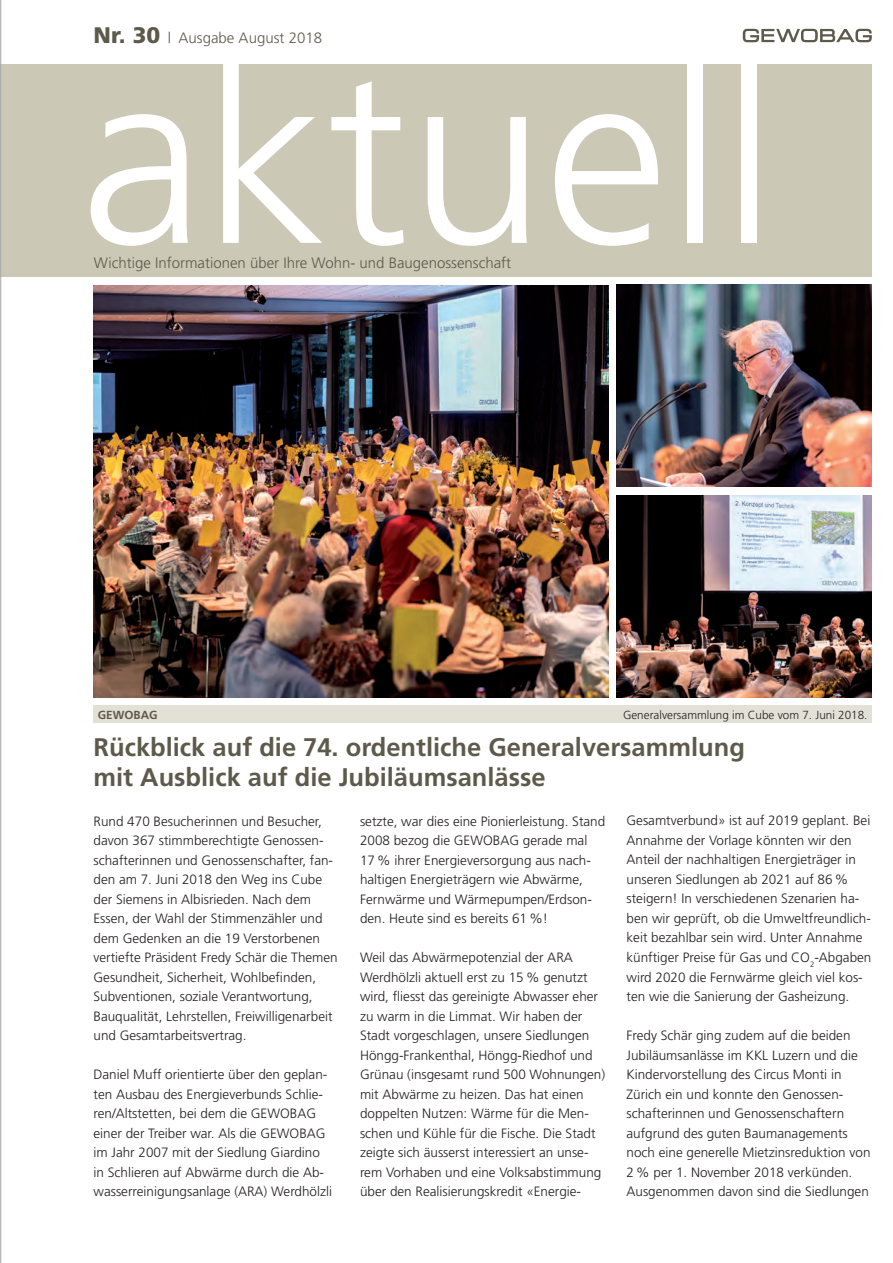
<style>
.page{position:relative;width:893px;height:1263px;background:#fff}
.page>*{position:absolute;margin:0;border:0;box-sizing:border-box;transform-origin:0 0}
.t1{font:300 246.6px "Frutiger";color:#fff}
.t2{font:700 25.5px/30.6px "Frutiger";color:#5e5a4b}
.t3{font:300 15px "Frutiger";color:#5e5a4b}
.t4{font:300 13.5px/19.5px "Frutiger";color:#231f20}
.t5{font:300 11.7px "Frutiger";color:#231f20}
.t6{font:700 11.7px "Frutiger";color:#5e5a4b}
.s1{font-weight:900;font-size:22.5px}
</style>
<div class="page">
<svg style="left:743px;top:29px;width:129px;height:13px"></svg>
<div style="left:0;top:64px;width:872px;height:212px;background:#ccc8b6"></div>
<div style="left:94px;top:706px;width:778px;height:17px;background:#e3e1d6"></div>
<img style="left:94px;top:285px;width:514px;height:412px">
<img style="left:617px;top:285px;width:255px;height:202px">
<img style="left:617px;top:495px;width:255px;height:202px">
<hr style="left:0;top:0;width:1px;height:1263px;background:#a8a9ad">
<p class="t3" style="left:94px;top:29px;width:230px"><span class="s1">Nr. 30</span> | Ausgabe August 2018</p>
<h1 class="t1" style="left:81px;top:18px;width:697px">aktuell</h1>
<p class="t3" style="left:94px;top:254px;width:419px">Wichtige Informationen über Ihre Wohn- und Baugenossenschaft</p>
<p class="t6" style="left:98px;top:707px;width:61px">GEWOBAG</p>
<p class="t5" style="left:623px;top:708px;width:246px">Generalversammlung im Cube vom 7. Juni 2018.</p>
<h2 class="t2" style="left:94px;top:731px;width:653px">Rückblick auf die 74. ordentliche Generalversammlung mit Ausblick auf die Jubiläumsanlässe</h2>
<p class="t4" style="left:94px;top:811px;width:246px">Rund 470 Besucherinnen und Besucher, davon 367 stimmberechtigte Genossen&shy;schafterinnen und Genossenschafter, fan&shy;den am 7. Juni 2018 den Weg ins Cube der Siemens in Albisrieden. Nach dem Essen, der Wahl der Stimmenzähler und dem Gedenken an die 19 Verstorbenen vertiefte Präsident Fredy Schär die Themen Gesundheit, Sicherheit, Wohlbefinden, Subventionen, soziale Verantwortung, Bauqualität, Lehrstellen, Freiwilligenarbeit und Gesamtarbeitsvertrag.</p>
<p class="t4" style="left:94px;top:1065px;width:240px">Daniel Muff orientierte über den geplan&shy;ten Ausbau des Energieverbunds Schlie&shy;ren/Altstetten, bei dem die GEWOBAG einer der Treiber war. Als die GEWOBAG im Jahr 2007 mit der Siedlung Giardino in Schlieren auf Abwärme durch die Ab&shy;wasserreinigungsanlage (ARA) Werdhölzli</p>
<p class="t4" style="left:626px;top:811px;width:246px">Gesamtverbund» ist auf 2019 geplant. Bei Annahme der Vorlage könnten wir den Anteil der nachhaltigen Energieträger in unseren Siedlungen ab 2021 auf 86 % steigern! In verschiedenen Szenarien ha&shy;ben wir geprüft, ob die Umweltfreundlich&shy;keit bezahlbar sein wird. Unter Annahme künftiger Preise für Gas und CO<sub>2</sub>-Abgaben wird 2020 die Fernwärme gleich viel kos&shy;ten wie die Sanierung der Gasheizung.</p>
<p class="t4" style="left:626px;top:1026px;width:246px">Fredy Schär ging zudem auf die beiden Jubiläumsanlässe im KKL Luzern und die Kindervorstellung des Circus Monti in Zürich ein und konnte den Genossen&shy;schafterinnen und Genossenschaftern aufgrund des guten Baumanagements noch eine generelle Mietzinsreduktion von 2 % per 1. November 2018 verkünden.<br>Ausgenommen davon sind die Siedlungen</p>
<p class="t4" style="left:360px;top:811px;width:247px">setzte, war dies eine Pionierleistung. Stand 2008 bezog die GEWOBAG gerade mal 17 % ihrer Energieversorgung aus nach&shy;haltigen Energieträgern wie Abwärme, Fernwärme und Wärmepumpen/Erdson&shy;den. Heute sind es bereits 61 %!</p>
<p class="t4" style="left:360px;top:947px;width:247px">Weil das Abwärmepotenzial der ARA Werdhölzli aktuell erst zu 15 % genutzt wird, fliesst das gereinigte Abwasser eher zu warm in die Limmat. Wir haben der Stadt vorgeschlagen, unsere Siedlungen Höngg-Frankenthal, Höngg-Riedhof und Grünau (insgesamt rund 500 Wohnungen) mit Abwärme zu heizen. Das hat einen doppelten Nutzen: Wärme für die Men&shy;schen und Kühle für die Fische. Die Stadt zeigte sich äusserst interessiert an unse&shy;rem Vorhaben und eine Volksabstimmung über den Realisierungskredit «Energie-</p>
</div>
